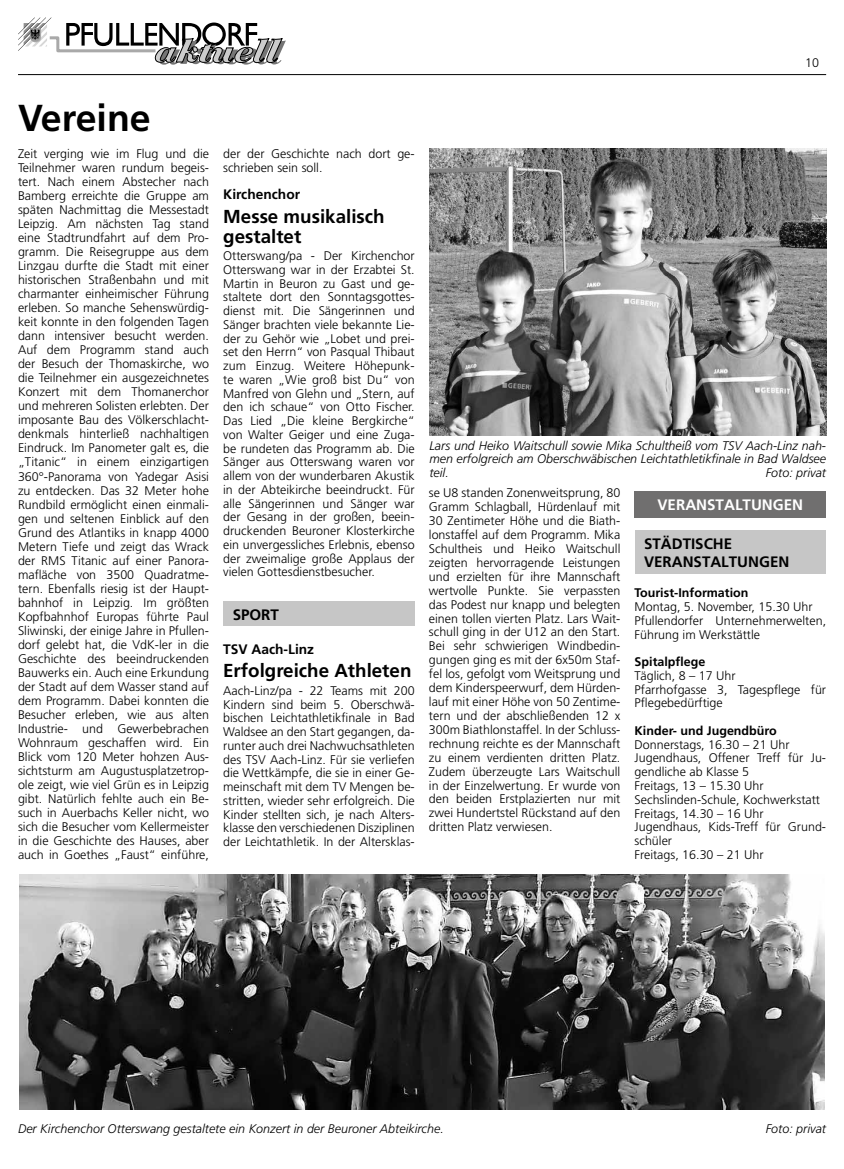
<style>
.page{position:relative;width:844px;height:1169px;background:#fff}
.page>*{position:absolute;margin:0;border:0;box-sizing:border-box;transform-origin:0 0}
.t1{font:700 37.5px "Frutiger LT Std";color:#000}
.t2{font:700 18.75px/20px "Frutiger LT Std";color:#000}
.t3{font:700 15.12px/18.1px "Frutiger LT Std";color:#000}
.t4{font:700 15.12px "Frutiger LT Std";color:#fff}
.t5{font:700 13.75px "Frutiger LT Std";color:#000}
.t6{font:300 12.5px/14px "Frutiger LT Std";color:#000;text-align:justify}
.t7{font:italic 300 12.5px/13.8px "Frutiger LT Std";color:#000;text-align:justify}
.t8{font:700 12.5px "Frutiger LT Std";color:#000}
</style>
<div class="page">
<hr style="left:18px;top:74px;width:808px;height:1px;background:#000">
<svg style="left:18px;top:17px;width:268px;height:48px"></svg>
<div style="left:223px;top:601px;width:192px;height:25px;background:#c6c6c6"></div>
<div style="left:634px;top:491px;width:192px;height:27px;background:#706f6f"></div>
<div style="left:634px;top:530px;width:191px;height:44px;background:#c6c6c6"></div>
<img style="left:20px;top:874px;width:804px;height:235px">
<img style="left:429px;top:148px;width:397px;height:288px">
<h1 class="t1" style="left:18px;top:95px;width:134px">Vereine</h1>
<p class="t6" style="left:18px;top:147px;width:192px">Zeit verging wie im Flug und die Teilnehmer waren rundum begeis&shy;tert. Nach einem Abstecher nach Bamberg erreichte die Gruppe am späten Nachmittag die Messestadt Leipzig. Am nächsten Tag stand eine Stadtrundfahrt auf dem Pro&shy;gramm. Die Reisegruppe aus dem Linzgau durfte die Stadt mit einer historischen Straßenbahn und mit charmanter einheimischer Führung erleben. So manche Sehenswürdig&shy;keit konnte in den folgenden Tagen dann intensiver besucht werden.<br>Auf dem Programm stand auch der Besuch der Thomaskirche, wo die Teilnehmer ein ausgezeichnetes Konzert mit dem Thomanerchor und mehreren Solisten erlebten. Der imposante Bau des Völkerschlacht&shy;denkmals hinterließ nachhaltigen Eindruck. Im Panometer galt es, die „Titanic“ in einem einzigartigen 360°-Panorama von Yadegar Asisi zu entdecken. Das 32 Meter hohe Rundbild ermöglicht einen einmali&shy;gen und seltenen Einblick auf den Grund des Atlantiks in knapp 4000<br>Metern Tiefe und zeigt das Wrack der RMS Titanic auf einer Panora&shy;mafläche von 3500 Quadratme&shy;tern. Ebenfalls riesig ist der Haupt&shy;bahnhof in Leipzig. Im größten Kopfbahnhof Europas führte Paul Sliwinski, der einige Jahre in Pfullen&shy;dorf gelebt hat, die VdK-ler in die Geschichte des beeindruckenden Bauwerks ein. Auch eine Erkundung der Stadt auf dem Wasser stand auf dem Programm. Dabei konnten die Besucher erleben, wie aus alten Industrie- und Gewerbebrachen Wohnraum geschaffen wird. Ein Blick vom 120 Meter hohzen Aus&shy;sichtsturm am Augustusplatzetrop&shy;ole zeigt, wie viel Grün es in Leipzig gibt. Natürlich fehlte auch ein Be&shy;such in Auerbachs Keller nicht, wo sich die Besucher vom Kellermeister in die Geschichte des Hauses, aber auch in Goethes „Faust“ einführe,</p>
<p class="t6" style="left:223px;top:147px;width:193px">der der Geschichte nach dort ge&shy;schrieben sein soll.</p>
<p class="t5" style="left:223px;top:186px;width:78px">Kirchenchor</p>
<h2 class="t2" style="left:223px;top:206px;width:163px">Messe musikalisch gestaltet</h2>
<p class="t6" style="left:223px;top:249px;width:193px">Otterswang/pa - Der Kirchenchor Otterswang war in der Erzabtei St.<br>Martin in Beuron zu Gast und ge&shy;staltete dort den Sonntagsgottes&shy;dienst mit. Die Sängerinnen und Sänger brachten viele bekannte Lie&shy;der zu Gehör wie „Lobet und prei&shy;set den Herrn“ von Pasqual Thibaut zum Einzug. Weitere Höhepunk&shy;te waren „Wie groß bist Du“ von Manfred von Glehn und „Stern, auf den ich schaue“ von Otto Fischer.<br>Das Lied „Die kleine Bergkirche“ von Walter Geiger und eine Zuga&shy;be rundeten das Programm ab. Die Sänger aus Otterswang waren vor allem von der wunderbaren Akustik in der Abteikirche beeindruckt. Für alle Sängerinnen und Sänger war der Gesang in der großen, beein&shy;druckenden Beuroner Klosterkirche ein unvergessliches Erlebnis, ebenso der zweimalige große Applaus der vielen Gottesdienstbesucher.</p>
<p class="t3" style="left:233px;top:605px;width:48px">SPORT</p>
<p class="t5" style="left:223px;top:641px;width:92px">TSV Aach-Linz</p>
<h2 class="t2" style="left:223px;top:661px;width:190px">Erfolgreiche Athleten</h2>
<p class="t6" style="left:223px;top:684px;width:193px">Aach-Linz/pa - 22 Teams mit 200<br>Kindern sind beim 5. Oberschwä&shy;bischen Leichtathletikfinale in Bad Waldsee an den Start gegangen, da&shy;runter auch drei Nachwuchsathleten des TSV Aach-Linz. Für sie verliefen die Wettkämpfe, die sie in einer Ge&shy;meinschaft mit dem TV Mengen be&shy;stritten, wieder sehr erfolgreich. Die Kinder stellten sich, je nach Alters&shy;klasse den verschiedenen Disziplinen der Leichtathletik. In der Altersklas-</p>
<p class="t6" style="left:805px;top:56px;width:15px">10</p>
<p class="t7" style="left:429px;top:438px;width:398px">Lars und Heiko Waitschull sowie Mika Schultheiß vom TSV Aach-Linz nah&shy;men erfolgreich am Oberschwäbischen Leichtathletikfinale in Bad Waldsee teil.</p>
<p class="t7" style="left:765px;top:466px;width:62px">Foto: privat</p>
<p class="t6" style="left:429px;top:486px;width:193px">se U8 standen Zonenweitsprung, 80<br>Gramm Schlagball, Hürdenlauf mit 30 Zentimeter Höhe und die Biath&shy;lonstaffel auf dem Programm. Mika Schultheis und Heiko Waitschull zeigten hervorragende Leistungen und erzielten für ihre Mannschaft wertvolle Punkte. Sie verpassten das Podest nur knapp und belegten einen tollen vierten Platz. Lars Wait&shy;schull ging in der U12 an den Start.<br>Bei sehr schwierigen Windbedin&shy;gungen ging es mit der 6x50m Staf&shy;fel los, gefolgt vom Weitsprung und dem Kinderspeerwurf, dem Hürden&shy;lauf mit einer Höhe von 50 Zentime&shy;tern und der abschließenden 12 x 300m Biathlonstaffel. In der Schluss&shy;rechnung reichte es der Mannschaft zu einem verdienten dritten Platz.<br>Zudem überzeugte Lars Waitschull in der Einzelwertung. Er wurde von den beiden Erstplazierten nur mit zwei Hundertstel Rückstand auf den dritten Platz verwiesen.</p>
<p class="t4" style="left:657px;top:496px;width:147px">VERANSTALTUNGEN</p>
<p class="t3" style="left:644px;top:534px;width:147px">STÄDTISCHE<br>VERANSTALTUNGEN</p>
<p class="t8" style="left:634px;top:586px;width:115px">Tourist-Information</p>
<p class="t6" style="left:634px;top:600px;width:193px;text-align:left">Montag, 5. November, 15.30 Uhr<br>Pfullendorfer Unternehmerwelten,<br>Führung im Werkstättle</p>
<p class="t8" style="left:634px;top:654px;width:72px">Spitalpflege</p>
<p class="t6" style="left:634px;top:669px;width:193px;text-align:left">Täglich, 8 – 17 Uhr<br>Pfarrhofgasse 3, Tagespflege für<br>Pflegebedürftige</p>
<p class="t8" style="left:634px;top:723px;width:144px">Kinder- und Jugendbüro</p>
<p class="t6" style="left:634px;top:738px;width:193px;text-align:left">Donnerstags, 16.30 – 21 Uhr<br>Jugendhaus, Offener Treff für Ju&shy;gendliche ab Klasse 5<br>Freitags, 13 – 15.30 Uhr<br>Sechslinden-Schule, Kochwerkstatt<br>Freitags, 14.30 – 16 Uhr<br>Jugendhaus, Kids-Treff für Grund&shy;schüler<br>Freitags, 16.30 – 21 Uhr</p>
<p class="t7" style="left:18px;top:1122px;width:427px">Der Kirchenchor Otterswang gestaltete ein Konzert in der Beuroner Abteikirche.</p>
<p class="t7" style="left:765px;top:1122px;width:62px">Foto: privat</p>
</div>
